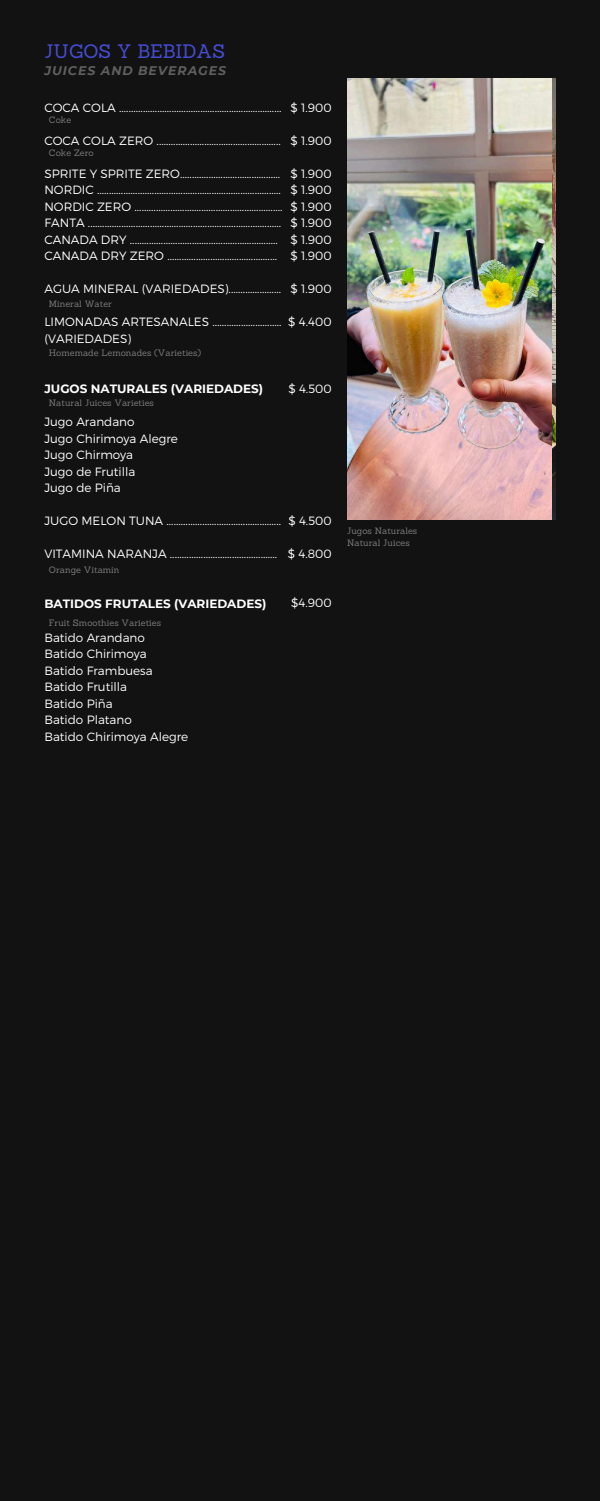
<style>
.page{position:relative;width:600px;height:1501px;background:#fff}
.page>*{position:absolute;margin:0;border:0;box-sizing:border-box;transform-origin:0 0}
.t1{font:19px "Sanchez";color:#474cd4}
.t2{font:italic 700 12.5px "Montserrat";letter-spacing:.075em;color:#5f5f5f}
.t3{font:300 12px/16.5px "Montserrat";color:#fff}
.t4{font:700 12px "Montserrat";color:#fff}
.t5{font:9px/12px "Sanchez";color:#797878}
</style>
<div class="page">
<div style="left:0;top:0;width:600px;height:1500px;background:#121212"></div>
<img style="left:347px;top:78px;width:209px;height:441px">
<img style="left:347px;top:79px;width:204px;height:440px">
<h1 class="t1" style="left:44px;top:39px;width:182px">JUGOS Y BEBIDAS</h1>
<p class="t2" style="left:44px;top:62px;width:183px">JUICES AND BEVERAGES</p>
<p class="t3" style="left:290px;top:99px;width:43px">$ 1.900</p>
<p class="t3" style="left:290px;top:132px;width:43px">$ 1.900</p>
<p class="t3" style="left:290px;top:165px;width:43px;text-align:justify">$ 1.900 $ 1.900 $ 1.900 $ 1.900 $ 1.900 $ 1.900</p>
<p class="t3" style="left:290px;top:280px;width:43px">$ 1.900</p>
<p class="t3" style="left:288px;top:313px;width:45px">$ 4.400</p>
<p class="t3" style="left:44px;top:99px;width:239px">COCA COLA ....................................................................</p>
<p class="t3" style="left:44px;top:132px;width:238px">COCA COLA ZERO ....................................................</p>
<p class="t3" style="left:44px;top:165px;width:240px">SPRITE Y SPRITE ZERO..........................................<br>NORDIC .............................................................................<br>NORDIC ZERO ..............................................................<br>FANTA .................................................................................<br>CANADA DRY ..............................................................<br>CANADA DRY ZERO ..............................................</p>
<p class="t3" style="left:44px;top:280px;width:238px">AGUA MINERAL (VARIEDADES)......................</p>
<p class="t3" style="left:44px;top:313px;width:239px">LIMONADAS ARTESANALES ............................. (VARIEDADES)</p>
<p class="t4" style="left:44px;top:381px;width:220px">JUGOS NATURALES (VARIEDADES)</p>
<p class="t3" style="left:44px;top:413px;width:135px">Jugo Arandano<br>Jugo Chirimoya Alegre<br>Jugo Chirmoya<br>Jugo de Frutilla<br>Jugo de Piña</p>
<p class="t3" style="left:44px;top:512px;width:238px">JUGO MELON TUNA ................................................</p>
<p class="t3" style="left:44px;top:545px;width:234px">VITAMINA NARANJA .............................................</p>
<p class="t5" style="left:49px;top:113px;width:24px">Coke</p>
<p class="t5" style="left:49px;top:147px;width:46px">Coke Zero</p>
<p class="t5" style="left:49px;top:297px;width:65px">Mineral Water</p>
<p class="t5" style="left:49px;top:346px;width:154px">Homemade Lemonades (Varieties)</p>
<p class="t3" style="left:288px;top:379px;width:45px">$ 4.500</p>
<p class="t5" style="left:49px;top:397px;width:107px">Natural Juices Varieties</p>
<p class="t3" style="left:288px;top:511px;width:45px">$ 4.500</p>
<p class="t3" style="left:288px;top:544px;width:45px">$ 4.800</p>
<p class="t3" style="left:291px;top:594px;width:42px">$4.900</p>
<p class="t5" style="left:49px;top:563px;width:72px">Orange Vitamin</p>
<p class="t4" style="left:44px;top:596px;width:223px">BATIDOS FRUTALES (VARIEDADES)</p>
<p class="t3" style="left:44px;top:628px;width:145px">Batido Arandano<br>Batido Chirimoya<br>Batido Frambuesa<br>Batido Frutilla<br>Batido Piña<br>Batido Platano<br>Batido Chirimoya Alegre</p>
<p class="t5" style="left:49px;top:616px;width:114px">Fruit Smoothies Varieties</p>
<p class="t5" style="left:347px;top:525px;width:72px">Jugos Naturales<br>Natural Juices</p>
</div>
